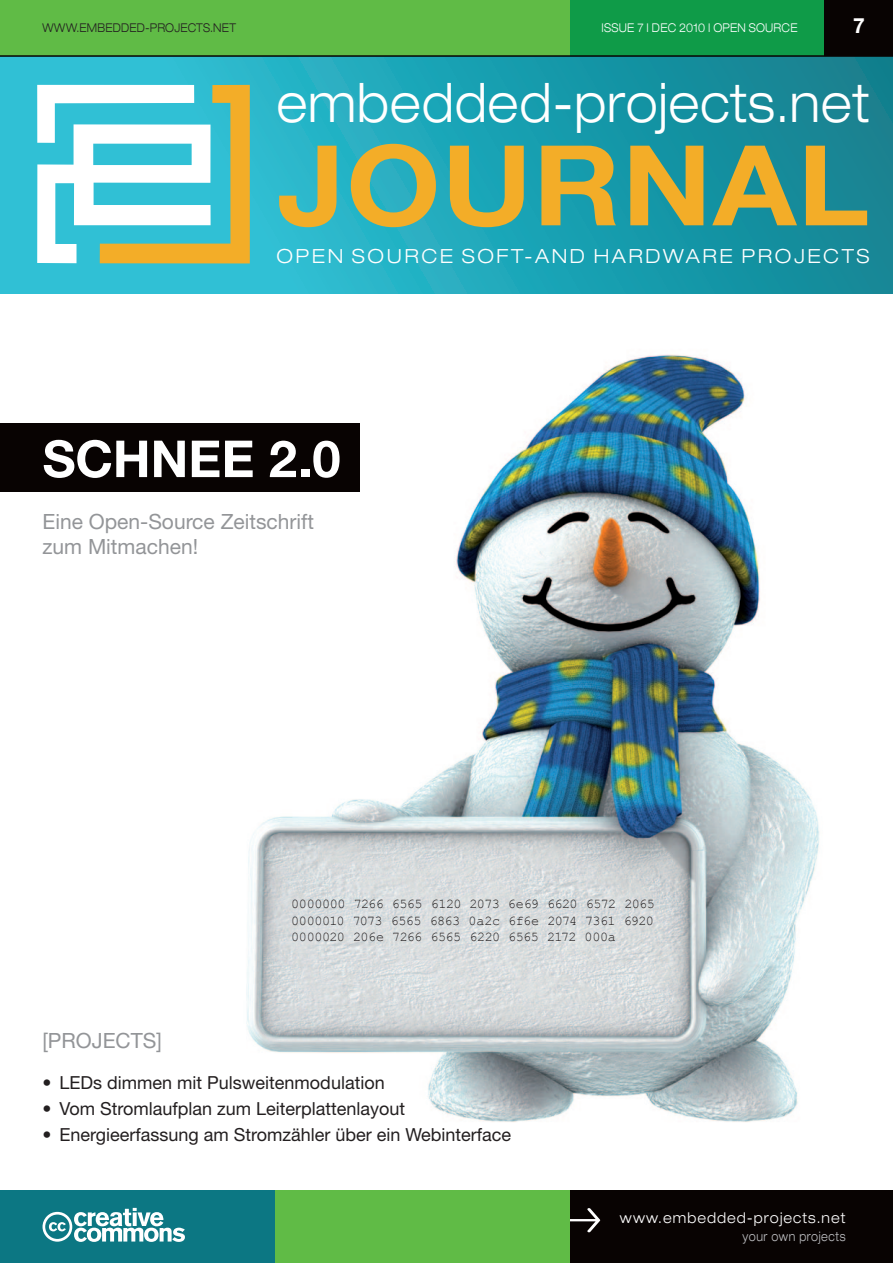
<style>
.page{position:relative;width:893px;height:1263px;background:#fff}
.page>*{position:absolute;margin:0;border:0;box-sizing:border-box;transform-origin:0 0}
.t1{font:700 111.45px "Helvetica Neue";letter-spacing:.01em;color:#f3ad28;scale:1.09 1}
.t2{font:300 expanded 54.3px "Helvetica Neue";letter-spacing:.015em;color:#fff;scale:.88 1}
.t3{font:700 51px "Helvetica Neue";color:#fff}
.t4{font:21px/25.2px "Helvetica Neue";color:#939598}
.t5{font:700 21px "Helvetica Neue";color:#fff}
.t6{font:300 expanded 19.5px "Helvetica Neue";letter-spacing:.13em;color:#fff}
.t7{font:18px "Helvetica Neue";color:#231f20}
.t8{font:300 expanded 14.85px "Helvetica Neue";letter-spacing:.075em;color:#fff;scale:.91 1}
.t9{font:13.5px/16.2px "Courier New";letter-spacing:-.045em;color:#231f20;text-align:justify}
.t10{font:300 expanded 13.2px "Helvetica Neue";letter-spacing:.05em;color:#bcbdc0;scale:.8 1}
.t11{font:300 expanded 12.15px "Helvetica Neue";letter-spacing:.015em;color:#231f20;scale:.87 1}
.t12{font:300 expanded 12.15px "Helvetica Neue";letter-spacing:.02em;color:#fff;scale:.87 1}
</style>
<div class="page">
<img style="left:201px;top:354px;width:618px;height:768px">
<div style="left:0;top:54px;width:893px;height:239px;background:linear-gradient(to right,#34cbe1,#0f8392)"></div>
<div style="left:0;top:0;width:570px;height:55px;background:#60bb46"></div>
<div style="left:570px;top:0;width:259px;height:55px;background:#0f9b48"></div>
<div style="left:825px;top:0;width:68px;height:55px;background:#080302"></div>
<div style="left:0;top:1191px;width:276px;height:72px;background:#0c7783"></div>
<div style="left:570px;top:1191px;width:323px;height:72px;background:#080302"></div>
<svg style="left:570px;top:1208px;width:30px;height:24px"></svg>
<div style="left:276px;top:1191px;width:294px;height:72px;background:#60bb46"></div>
<div style="left:0;top:423px;width:359px;height:68px;background:#080302"></div>
<svg style="left:37px;top:85px;width:213px;height:178px"></svg>
<hr style="left:0;top:55px;width:893px;height:2px;background:#080302">
<svg style="left:43px;top:1208px;width:142px;height:34px"></svg>
<p class="t11" style="left:43px;top:20px;width:224px">WWW.EMBEDDED-PROJECTS.NET</p>
<p class="t12" style="left:601px;top:20px;width:227px">ISSUE 7 I DEC 2010 I OPEN SOURCE</p>
<p class="t5" style="left:853px;top:13px;width:13px">7</p>
<h2 class="t2" style="left:276px;top:71px;width:676px">embedded-projects.net</h2>
<h1 class="t1" style="left:277px;top:117px;width:545px">JOURNAL</h1>
<p class="t6" style="left:276px;top:245px;width:595px">OPEN SOURCE SOFT-AND HARDWARE PROJECTS</p>
<h3 class="t3" style="left:43px;top:427px;width:300px">SCHNEE 2.0</h3>
<p class="t4" style="left:43px;top:509px;width:273px">Eine Open-Source Zeitschrift zum Mitmachen!</p>
<p class="t4" style="left:43px;top:1027px;width:121px">[PROJECTS]</p>
<p class="t9" style="left:291px;top:896px;width:365px">0000000 7266 6565 6120 2073 6e69 6620 6572 2065<br>0000010 7073 6565 6863 0a2c 6f6e 2074 7361 6920<br>0000020 206e 7266 6565 6220 6565 2172 000a</p>
<p class="t7" style="left:43px;top:1072px;width:344px">• LEDs dimmen mit Pulsweitenmodulation</p>
<p class="t7" style="left:43px;top:1098px;width:364px">• Vom Stromlaufplan zum Leiterplattenlayout</p>
<p class="t7" style="left:43px;top:1124px;width:470px">• Energieerfassung am Stromzähler über ein Webinterface</p>
<p class="t8" style="left:620px;top:1209px;width:249px">www.embedded-projects.net</p>
<p class="t10" style="left:742px;top:1228px;width:130px">your own projects</p>
</div>
